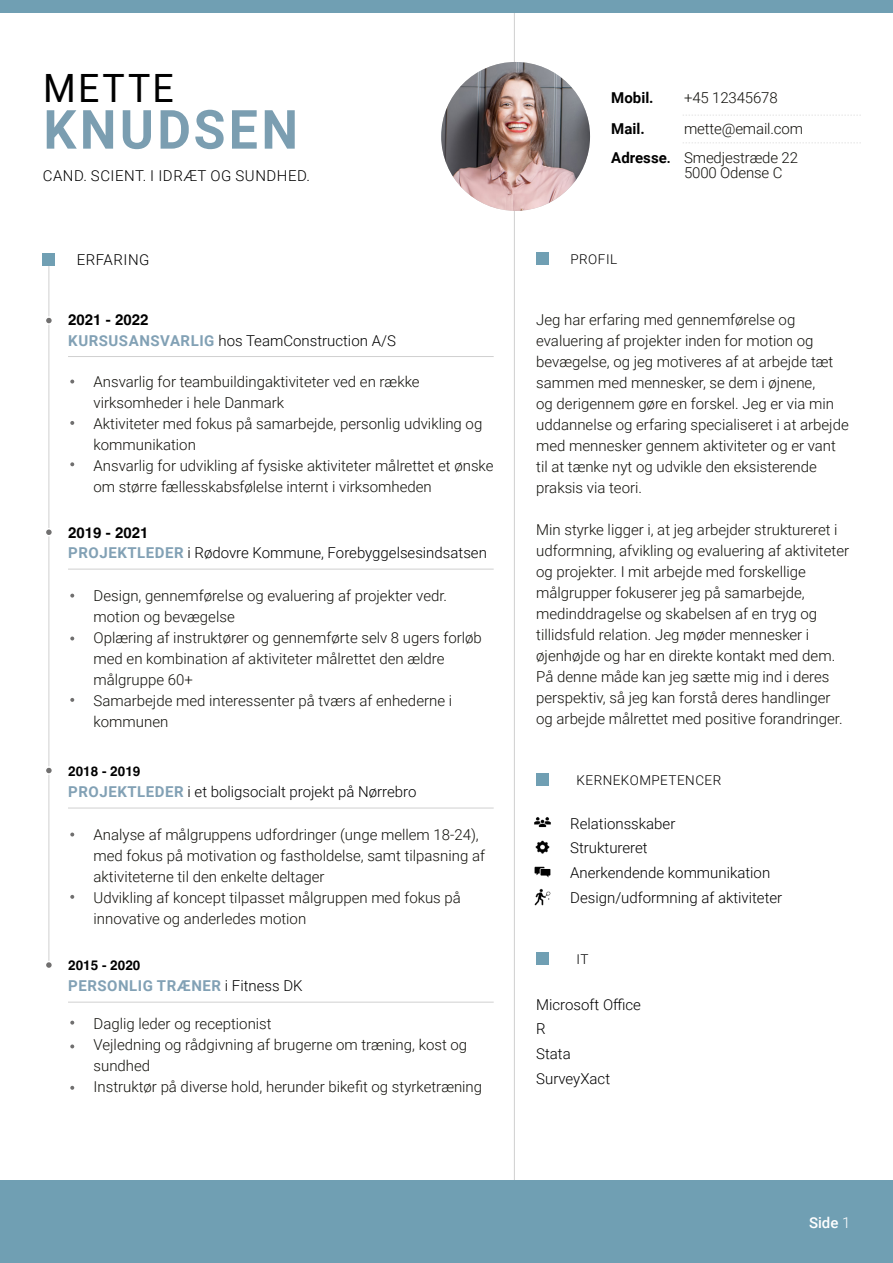
<style>
.page{position:relative;width:893px;height:1263px;background:#fff}
.page>*{position:absolute;margin:0;border:0;box-sizing:border-box;transform-origin:0 0}
.t1{font:700 54px "Roboto";letter-spacing:.065em;color:#7b9eb1;scale:.96 1}
.t2{font:39px "Roboto";letter-spacing:.07em;color:#000;scale:.96 1}
.t3{font:300 15px/21px "Roboto";color:#12110c}
.t4{font:300 15px "Roboto";color:#000}
.t5{font:300 15px "Roboto";letter-spacing:.035em;color:#000}
.t6{font:700 15px "Roboto";letter-spacing:.035em;color:#82a1b5}
.t7{font:700 15px "Roboto";color:#000}
.t8{font:700 15px "Helvetica";color:#000}
.t9{font:500 15px "Roboto";color:#fff}
.t10{font:300 13.5px "Roboto";letter-spacing:.035em;color:#000}
.t11{font:700 13.5px "Helvetica";color:#000}
.s1{font-weight:700;color:#82a1b5}
.s2{font-weight:300;color:#000}
.s3{font-size:13.5px}
.s4{font-weight:300}
</style>
<div class="page">
<hr style="left:514px;top:0;width:1px;height:1263px;background:#d0d0d0">
<div style="left:536px;top:773px;width:13px;height:13px;background:#709fb3"></div>
<div style="left:536px;top:952px;width:13px;height:13px;background:#709fb3"></div>
<hr style="left:49px;top:259px;width:1px;height:706px;background:#d0d0d0">
<div style="left:43px;top:253px;width:12px;height:12px;background:#709fb3"></div>
<hr style="left:68px;top:356px;width:426px;height:1px;background:#d0d0d0">
<hr style="left:68px;top:808px;width:426px;height:1px;background:#d0d0d0">
<hr style="left:68px;top:569px;width:426px;height:1px;background:#d0d0d0">
<hr style="left:68px;top:1002px;width:426px;height:1px;background:#d0d0d0">
<div style="left:45px;top:317px;width:7px;height:7px;background:#706f6f;border-radius:50%"></div>
<div style="left:45px;top:316px;width:8px;height:9px;border:2px solid #fff;border-radius:50%"></div>
<div style="left:69px;top:378px;width:7px;height:7px;background:#706f6f;border-radius:50%"></div>
<div style="left:67px;top:376px;width:10px;height:10px;border:3px solid #fff;border-radius:50%"></div>
<div style="left:69px;top:831px;width:7px;height:7px;background:#706f6f;border-radius:50%"></div>
<div style="left:67px;top:829px;width:10px;height:10px;border:3px solid #fff;border-radius:50%"></div>
<div style="left:69px;top:893px;width:7px;height:7px;background:#706f6f;border-radius:50%"></div>
<div style="left:67px;top:892px;width:10px;height:10px;border:3px solid #fff;border-radius:50%"></div>
<div style="left:69px;top:592px;width:7px;height:7px;background:#706f6f;border-radius:50%"></div>
<div style="left:67px;top:591px;width:10px;height:10px;border:3px solid #fff;border-radius:50%"></div>
<div style="left:69px;top:1019px;width:7px;height:7px;background:#706f6f;border-radius:50%"></div>
<div style="left:67px;top:1018px;width:10px;height:10px;border:3px solid #fff;border-radius:50%"></div>
<div style="left:69px;top:1043px;width:7px;height:7px;background:#706f6f;border-radius:50%"></div>
<div style="left:67px;top:1041px;width:10px;height:10px;border:3px solid #fff;border-radius:50%"></div>
<div style="left:69px;top:1084px;width:7px;height:7px;background:#706f6f;border-radius:50%"></div>
<div style="left:67px;top:1083px;width:10px;height:10px;border:3px solid #fff;border-radius:50%"></div>
<div style="left:69px;top:419px;width:7px;height:7px;background:#706f6f;border-radius:50%"></div>
<div style="left:67px;top:418px;width:10px;height:10px;border:3px solid #fff;border-radius:50%"></div>
<div style="left:69px;top:461px;width:7px;height:7px;background:#706f6f;border-radius:50%"></div>
<div style="left:67px;top:459px;width:10px;height:10px;border:3px solid #fff;border-radius:50%"></div>
<div style="left:69px;top:635px;width:7px;height:7px;background:#706f6f;border-radius:50%"></div>
<div style="left:67px;top:633px;width:10px;height:10px;border:3px solid #fff;border-radius:50%"></div>
<div style="left:69px;top:696px;width:7px;height:7px;background:#706f6f;border-radius:50%"></div>
<div style="left:67px;top:695px;width:10px;height:10px;border:3px solid #fff;border-radius:50%"></div>
<div style="left:45px;top:529px;width:7px;height:7px;background:#706f6f;border-radius:50%"></div>
<div style="left:45px;top:528px;width:8px;height:8px;border:2px solid #fff;border-radius:50%"></div>
<div style="left:45px;top:767px;width:7px;height:7px;background:#706f6f;border-radius:50%"></div>
<div style="left:45px;top:766px;width:8px;height:9px;border:2px solid #fff;border-radius:50%"></div>
<div style="left:45px;top:961px;width:7px;height:7px;background:#706f6f;border-radius:50%"></div>
<div style="left:45px;top:961px;width:8px;height:8px;border:2px solid #fff;border-radius:50%"></div>
<img style="left:534px;top:817px;width:17px;height:11px">
<img style="left:534px;top:866px;width:17px;height:12px">
<img style="left:535px;top:840px;width:15px;height:14px">
<img style="left:534px;top:888px;width:17px;height:17px">
<div style="left:536px;top:252px;width:13px;height:12px;background:#709fb3"></div>
<img style="left:441px;top:62px;width:149px;height:149px;border-radius:74px">
<div style="left:0;top:0;width:893px;height:13px;background:#709fb3"></div>
<div style="left:0;top:1181px;width:893px;height:82px;background:#709fb3"></div>
<svg style="left:683px;top:115px;width:178px;height:1px"></svg>
<h2 class="t2" style="left:43px;top:61px;width:138px">METTE</h2>
<h1 class="t1" style="left:43px;top:92px;width:267px">KNUDSEN</h1>
<p class="t5" style="left:43px;top:165px;width:269px">CAND. SCIENT. I IDRÆT OG SUNDHED.</p>
<p class="t5" style="left:77px;top:249px;width:74px">ERFARING</p>
<p class="t8" style="left:68px;top:311px;width:82px">2021 - 2022</p>
<p class="t4" style="left:68px;top:330px;width:329px"><span class="s1">KURSUSANSVARLIG</span> hos TeamConstruction A/S</p>
<p class="t3" style="left:94px;top:370px;width:401px">Ansvarlig for teambuildingaktiviteter ved en række virksomheder i hele Danmark<br>Aktiviteter med fokus på samarbejde, personlig udvikling og kommunikation<br>Ansvarlig for udvikling af fysiske aktiviteter målrettet et ønske om større fællesskabsfølelse internt i virksomheden</p>
<p class="t8" style="left:68px;top:523px;width:82px">2019 - 2021</p>
<p class="t4" style="left:68px;top:542px;width:420px"><span class="s1">PROJEKTLEDER</span> i Rødovre Kommune, Forebyggelsesindsatsen</p>
<p class="t3" style="left:94px;top:584px;width:390px">Design, gennemførelse og evaluering af projekter vedr. motion og bevægelse<br>Oplæring af instruktører og gennemførte selv 8 ugers forløb med en kombination af aktiviteter målrettet den ældre målgruppe 60+<br>Samarbejde med interessenter på tværs af enhederne i kommunen</p>
<p class="t11" style="left:68px;top:763px;width:74px">2018 - 2019</p>
<p class="t4" style="left:68px;top:781px;width:350px"><span class="s1">PROJEKTLEDER</span> i et boligsocialt projekt på Nørrebro</p>
<p class="t3" style="left:94px;top:823px;width:393px">Analyse af målgruppens udfordringer (unge mellem 18-24), med fokus på motivation og fastholdelse, samt tilpasning af aktiviteterne til den enkelte deltager<br>Udvikling af koncept tilpasset målgruppen med fokus på innovative og anderledes motion</p>
<p class="t11" style="left:68px;top:957px;width:74px">2015 - 2020</p>
<p class="t6" style="left:68px;top:975px;width:236px">PERSONLIG TRÆNER <span class="s2">i Fitness DK</span></p>
<p class="t3" style="left:94px;top:1013px;width:390px">Daglig leder og receptionist<br>Vejledning og rådgivning af brugerne om træning, kost og sundhed<br>Instruktør på diverse hold, herunder bikefit og styrketræning</p>
<p class="t7" style="left:611px;top:87px;width:44px">Mobil.</p>
<p class="t7" style="left:611px;top:118px;width:35px">Mail.</p>
<p class="t7" style="left:611px;top:148px;width:61px">Adresse<span class="s3">.</span></p>
<p class="t3" style="left:684px;top:81px;width:120px;line-height:30.8px">+45 12345678 mette@email.com</p>
<p class="t3" style="left:684px;top:150px;width:115px;line-height:15px">Smedjestræde 22<br>5000 Odense C</p>
<p class="t10" style="left:570px;top:250px;width:48px">PROFIL</p>
<p class="t3" style="left:536px;top:308px;width:314px">Jeg har erfaring med gennemførelse og evaluering af projekter inden for motion og bevægelse, og jeg motiveres af at arbejde tæt sammen med mennesker, se dem i øjnene,<br>og derigennem gøre en forskel. Jeg er via min uddannelse og erfaring specialiseret i at arbejde med mennesker gennem aktiviteter og er vant til at tænke nyt og udvikle den eksisterende praksis via teori.</p>
<p class="t3" style="left:536px;top:518px;width:314px">Min styrke ligger i, at jeg arbejder struktureret i udformning, afvikling og evaluering af aktiviteter og projekter. I mit arbejde med forskellige målgrupper fokuserer jeg på samarbejde, medinddragelse og skabelsen af en tryg og tillidsfuld relation. Jeg møder mennesker i øjenhøjde og har en direkte kontakt med dem.<br>På denne måde kan jeg sætte mig ind i deres perspektiv, så jeg kan forstå deres handlinger og arbejde målrettet med positive forandringer.</p>
<p class="t10" style="left:577px;top:771px;width:146px">KERNEKOMPETENCER</p>
<p class="t4" style="left:570px;top:813px;width:107px">Relationsskaber</p>
<p class="t4" style="left:570px;top:837px;width:79px">Struktureret</p>
<p class="t4" style="left:570px;top:862px;width:202px">Anerkendende kommunikation</p>
<p class="t4" style="left:570px;top:887px;width:214px">Design/udformning af aktiviteter</p>
<p class="t10" style="left:577px;top:949px;width:13px">IT</p>
<p class="t4" style="left:536px;top:994px;width:106px">Microsoft Office</p>
<p class="t4" style="left:536px;top:1018px;width:11px">R</p>
<p class="t4" style="left:536px;top:1043px;width:36px">Stata</p>
<p class="t4" style="left:536px;top:1068px;width:75px">SurveyXact</p>
<p class="t9" style="left:809px;top:1212px;width:43px">Side <span class="s4">1</span></p>
</div>
